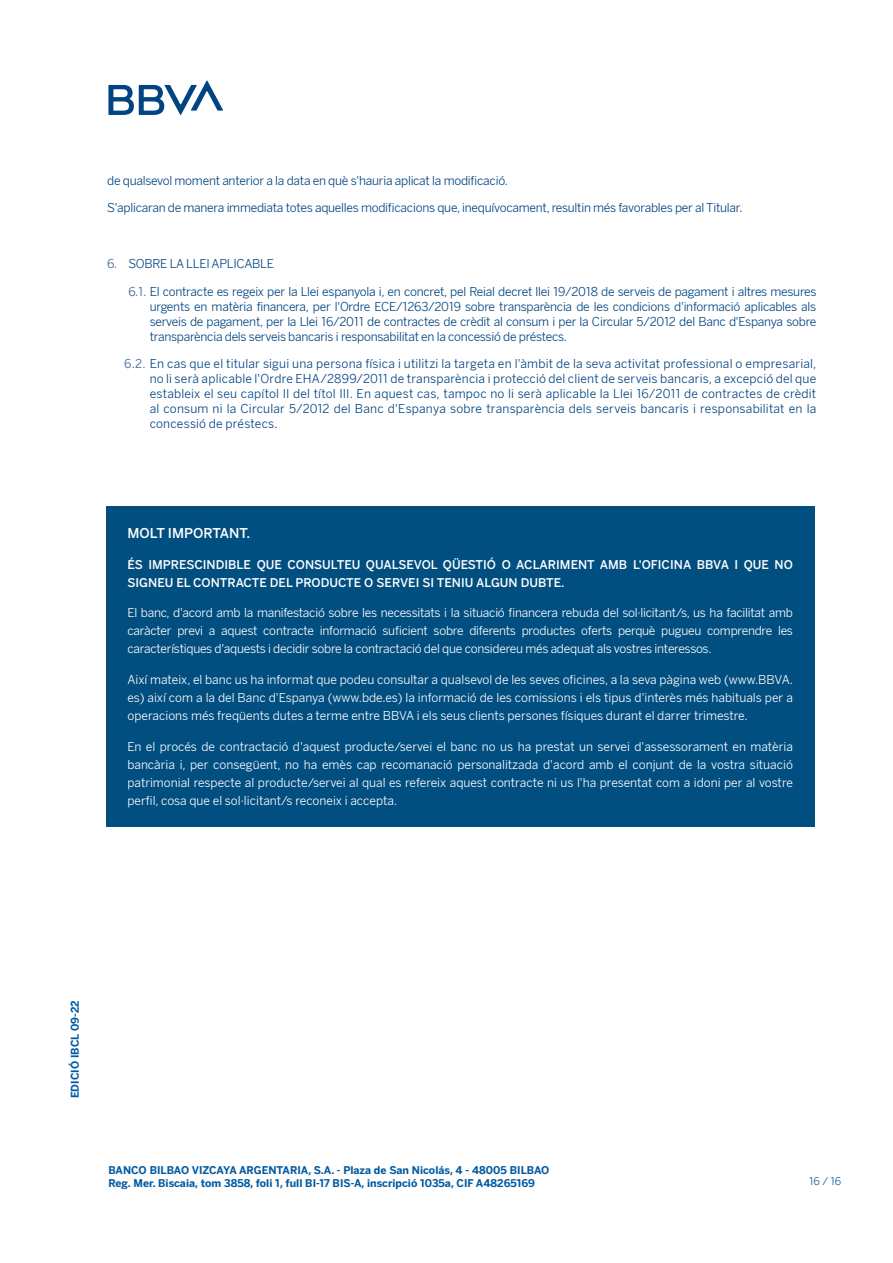
<style>
.page{position:relative;width:893px;height:1263px;background:#fff}
.page>*{position:absolute;margin:0;border:0;box-sizing:border-box;transform-origin:0 0}
.t1{font:500 13.5px "Benton Sans BBVA";color:#fff}
.parrafo_columna_secu{font:12px/15px "BBVA Benton Sans";letter-spacing:-.02em;color:#004481;text-align:justify}
.t2{font:12px/18px "BBVA Benton Sans";letter-spacing:-.01em;color:#fff;text-align:justify}
.t3{font:500 12px/18px "Benton Sans BBVA";color:#fff}
.t4{font:700 10.5px/12.6px "BBVA Benton Sans";color:#005aa2}
.t5{font:10.5px "BBVA Benton Sans";color:#005aa2}
.s1{color:#385e8d}
</style>
<div class="page">
<svg style="left:108px;top:80px;width:115px;height:35px"></svg>
<div style="left:106px;top:506px;width:708px;height:320px;background:#014e80"></div>
<p class="parrafo_columna_secu" style="left:107px;top:173px;width:402px">de qualsevol moment anterior a la data en què s'hauria aplicat la modificació.</p>
<p class="parrafo_columna_secu" style="left:107px;top:200px;width:637px">S'aplicaran de manera immediata totes aquelles modificacions que, inequívocament, resultin més favorables per al Titular.</p>
<p class="parrafo_columna_secu" style="left:107px;top:256px;width:168px"><span class="s1">6.</span> SOBRE LA LLEI APLICABLE</p>
<p class="parrafo_columna_secu" style="left:150px;top:284px;width:668px;text-indent:-21px"><span class="s1">6.1.</span> El contracte es regeix per la Llei espanyola i, en concret, pel Reial decret llei 19/2018 de serveis de pagament i altres mesures urgents en matèria financera, per l'Ordre ECE/1263/2019 sobre transparència de les condicions d'informació aplicables als serveis de pagament, per la Llei 16/2011 de contractes de crèdit al consum i per la Circular 5/2012 del Banc d'Espanya sobre transparència dels serveis bancaris i responsabilitat en la concessió de préstecs.</p>
<p class="parrafo_columna_secu" style="left:150px;top:356px;width:668px;text-indent:-26px"><span class="s1">6.2.</span> En cas que el titular sigui una persona física i utilitzi la targeta en l'àmbit de la seva activitat professional o empresarial, no li serà aplicable l'Ordre EHA/2899/2011 de transparència i protecció del client de serveis bancaris, a excepció del que estableix el seu capítol II del títol III. En aquest cas, tampoc no li serà aplicable la Llei 16/2011 de contractes de crèdit al consum ni la Circular 5/2012 del Banc d'Espanya sobre transparència dels serveis bancaris i responsabilitat en la concessió de préstecs.</p>
<p class="t1" style="left:127px;top:525px;width:124px">MOLT IMPORTANT.</p>
<p class="t3" style="left:127px;top:555px;width:667px">ÉS IMPRESCINDIBLE QUE CONSULTEU QUALSEVOL QÜESTIÓ O ACLARIMENT AMB L'OFICINA BBVA I QUE NO<br>SIGNEU EL CONTRACTE DEL PRODUCTE O SERVEI SI TENIU ALGUN DUBTE.</p>
<p class="t2" style="left:127px;top:604px;width:667px">El banc, d'acord amb la manifestació sobre les necessitats i la situació financera rebuda del sol·licitant/s, us ha facilitat amb caràcter previ a aquest contracte informació suficient sobre diferents productes oferts perquè pugueu comprendre les característiques d'aquests i decidir sobre la contractació del que considereu més adequat als vostres interessos.</p>
<p class="t2" style="left:127px;top:671px;width:667px">Així mateix, el banc us ha informat que podeu consultar a qualsevol de les seves oficines, a la seva pàgina web (www.BBVA. es) així com a la del Banc d'Espanya (www.bde.es) la informació de les comissions i els tipus d'interès més habituals per a operacions més freqüents dutes a terme entre BBVA i els seus clients persones físiques durant el darrer trimestre.</p>
<p class="t2" style="left:127px;top:738px;width:667px">En el procés de contractació d'aquest producte/servei el banc no us ha prestat un servei d'assessorament en matèria bancària i, per consegüent, no ha emès cap recomanació personalitzada d'acord amb el conjunt de la vostra situació patrimonial respecte al producte/servei al qual es refereix aquest contracte ni us l'ha presentat com a idoni per al vostre perfil, cosa que el sol·licitant/s reconeix i accepta.</p>
<p class="t4" style="left:69px;top:1098px;width:99px;rotate:-90deg">EDICIÓ IBCL 09-22</p>
<p class="t4" style="left:108px;top:1164px;width:442px">BANCO BILBAO VIZCAYA ARGENTARIA, S.A. - Plaza de San Nicolás, 4 - 48005 BILBAO<br>Reg. Mer. Biscaia, tom 3858, foli 1, full BI-17 BIS-A, inscripció 1035a, CIF A48265169</p>
<p class="t5" style="left:809px;top:1175px;width:34px">16 / 16</p>
</div>
